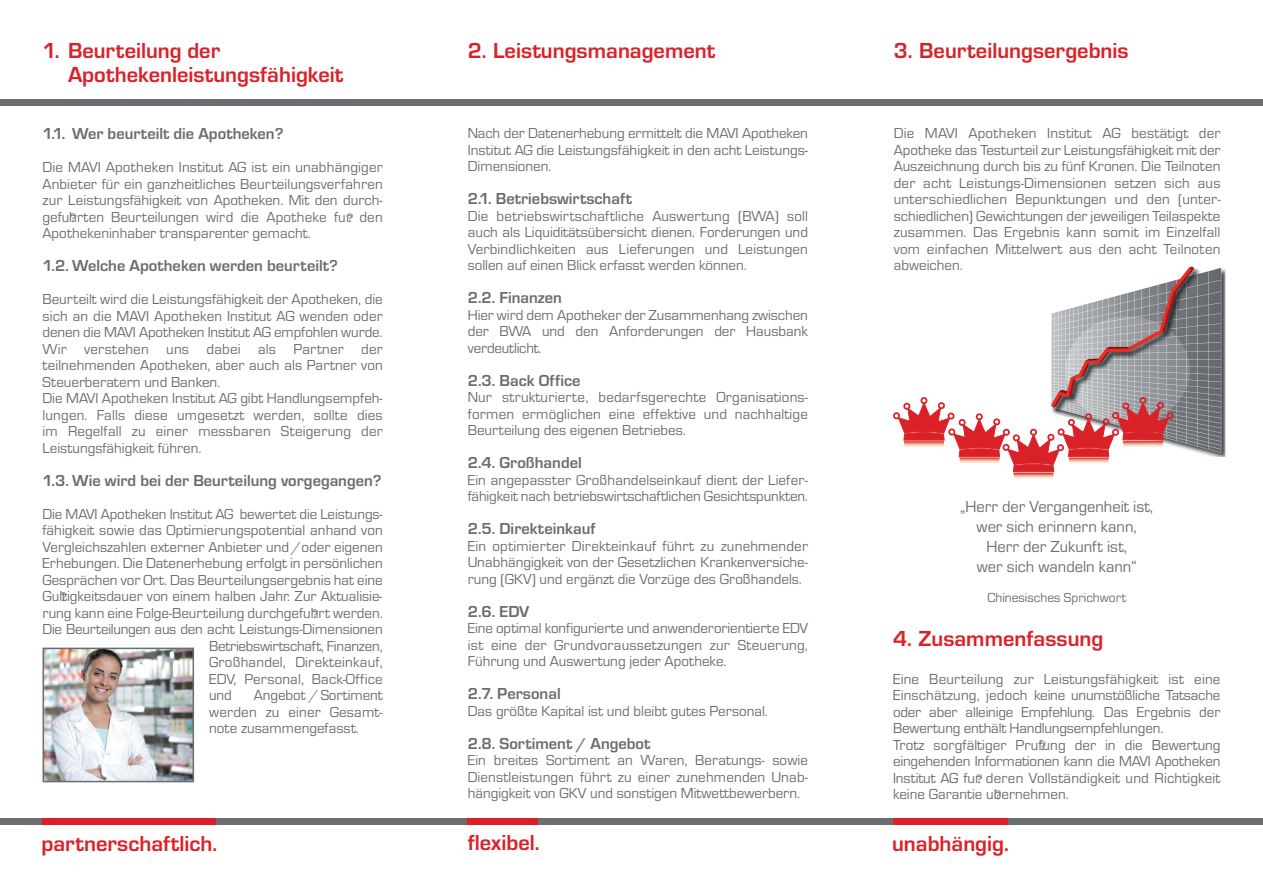
<style>
.page{position:relative;width:1263px;height:893px;background:#fff}
.page>*{position:absolute;margin:0;border:0;box-sizing:border-box;transform-origin:0 0}
.t1{font:700 22.5px/24px "Eurostile T";color:#db2128}
.t2{font:700 16.5px "Eurostile T";color:#6c6d70}
.t3{font:16.5px/19.8px "Eurostile T";color:#6c6d70;text-align:center}
.t4{font:15px/16.5px "Eurostile T";color:#6c6d70;text-align:justify}
.t5{font:15px "Eurostile T";letter-spacing:-.02em;color:#6c6d70}
.t6{font:13.5px "Eurostile T";color:#6c6d70}
.s1{font-family:"Courier"}
</style>
<div class="page">
<img style="left:46px;top:651px;width:145px;height:128px">
<div style="left:43px;top:648px;width:151px;height:134px;border:2px solid #6c6d70"></div>
<img style="left:1051px;top:267px;width:174px;height:190px">
<svg style="left:893px;top:397px;width:280px;height:82px"></svg>
<div style="left:0;top:818px;width:1263px;height:6px;background:#6c6d70"></div>
<div style="left:43px;top:818px;width:173px;height:6px;background:#db2128"></div>
<div style="left:468px;top:818px;width:70px;height:6px;background:#db2128"></div>
<div style="left:893px;top:818px;width:115px;height:6px;background:#db2128"></div>
<div style="left:0;top:100px;width:1263px;height:6px;background:#6c6d70"></div>
<h1 class="t1" style="left:68px;top:38px;width:277px;text-indent:-26px">1. Beurteilung der<br>Apothekenleistungsfähigkeit</h1>
<h1 class="t1" style="left:468px;top:38px;width:249px">2. Leistungsmanagement</h1>
<p class="t2" style="left:43px;top:124px;width:242px">1.1. Wer beurteilt die Apotheken?</p>
<p class="t4" style="left:43px;top:159px;width:342px">Die MAVI Apotheken Institut AG ist ein unabhängiger Anbieter für ein ganzheitliches Beurteilungsverfahren zur Leistungsfähigkeit von Apotheken. Mit den durch&shy;gefu<span class="s1">?</span>hrten Beurteilungen wird die Apotheke fu<span class="s1">?</span>r den Apothekeninhaber transparenter gemacht.</p>
<p class="t2" style="left:43px;top:256px;width:297px">1.2. Welche Apotheken werden beurteilt?</p>
<p class="t4" style="left:43px;top:291px;width:342px;text-align:left">Beurteilt wird die Leistungsfähigkeit der Apotheken, die sich an die MAVI Apotheken Institut AG wenden oder denen die MAVI Apotheken Institut AG empfohlen wurde.<br>Wir verstehen uns dabei als Partner der teilnehmenden Apotheken, aber auch als Partner von Steuerberatern und Banken.<br>Die MAVI Apotheken Institut AG gibt Handlungsempfeh&shy;lungen. Falls diese umgesetzt werden, sollte dies im Regelfall zu einer messbaren Steigerung der Leistungsfähigkeit führen.</p>
<p class="t2" style="left:43px;top:470px;width:341px">1.3. Wie wird bei der Beurteilung vorgegangen?</p>
<p class="t4" style="left:43px;top:505px;width:342px">Die MAVI Apotheken Institut AG bewertet die Leistungs-</p>
<p class="t4" style="left:43px;top:522px;width:342px">fähigkeit sowie das Optimierungspotential anhand von</p>
<p class="t4" style="left:43px;top:538px;width:342px">Vergleichszahlen externer Anbieter und /oder eigenen</p>
<p class="t4" style="left:43px;top:555px;width:342px">Erhebungen. Die Datenerhebung erfolgt in persönlichen</p>
<p class="t4" style="left:43px;top:571px;width:342px">Gesprächen vor Ort. Das Beurteilungsergebnis hat eine</p>
<p class="t4" style="left:43px;top:588px;width:341px">Gu<span class="s1">?</span>ltigkeitsdauer von einem halben Jahr. Zur Aktualisie-</p>
<p class="t4" style="left:43px;top:604px;width:342px">rung kann eine Folge-Beurteilung durchgefuh<span class="s1">?</span>rt werden.</p>
<p class="t4" style="left:43px;top:621px;width:342px">Die Beurteilungen aus den acht Leistungs-Dimensionen</p>
<p class="t5" style="left:209px;top:637px;width:175px">Betriebswirtschaft, Finanzen,</p>
<p class="t4" style="left:209px;top:654px;width:175px">Großhandel, Direkteinkauf,</p>
<p class="t4" style="left:209px;top:670px;width:175px">EDV, Personal, Back-Office</p>
<p class="t4" style="left:209px;top:687px;width:24px">und</p>
<p class="t4" style="left:209px;top:687px;width:175px;text-indent:45px">Angebot /Sortiment werden zu einer Gesamt&shy;note zusammengefasst.</p>
<p class="t4" style="left:468px;top:125px;width:342px">Nach der Datenerhebung ermittelt die MAVI Apotheken Institut AG die Leistungsfähigkeit in den acht Leistungs-Dimensionen.</p>
<p class="t2" style="left:468px;top:189px;width:166px">2.1. Betriebswirtschaft</p>
<p class="t4" style="left:468px;top:207px;width:342px">Die betriebswirtschaftliche Auswertung (BWA) soll auch als Liquiditätsübersicht dienen. Forderungen und Verbindlichkeiten aus Lieferungen und Leistungen sollen auf einen Blick erfasst werden können.</p>
<p class="t2" style="left:468px;top:288px;width:96px">2.2. Finanzen</p>
<p class="t4" style="left:468px;top:306px;width:342px">Hier wird dem Apotheker der Zusammenhang zwischen der BWA und den Anforderungen der Hausbank verdeutlicht.</p>
<p class="t2" style="left:468px;top:370px;width:114px">2.3. Back Office</p>
<p class="t4" style="left:468px;top:389px;width:342px">Nur strukturierte, bedarfsgerechte Organisations&shy;formen ermöglichen eine effektive und nachhaltige Beurteilung des eigenen Betriebes.</p>
<p class="t2" style="left:468px;top:453px;width:115px">2.4. Großhandel</p>
<p class="t4" style="left:468px;top:471px;width:342px">Ein angepasster Großhandelseinkauf dient der Liefer&shy;fähigkeit nach betriebswirtschaftlichen Gesichtspunkten.</p>
<p class="t2" style="left:468px;top:519px;width:129px">2.5. Direkteinkauf</p>
<p class="t4" style="left:468px;top:537px;width:342px">Ein optimierter Direkteinkauf führt zu zunehmender Unabhängigkeit von der Gesetzlichen Krankenversiche&shy;rung (GKV) und ergänzt die Vorzüge des Großhandels.</p>
<p class="t2" style="left:468px;top:601px;width:63px">2.6. EDV</p>
<p class="t4" style="left:468px;top:620px;width:342px">Eine optimal konfigurierte und anwenderorientierte EDV ist eine der Grundvoraussetzungen zur Steuerung, Führung und Auswertung jeder Apotheke.</p>
<p class="t2" style="left:468px;top:684px;width:94px">2.7. Personal</p>
<p class="t4" style="left:468px;top:702px;width:302px">Das größte Kapital ist und bleibt gutes Personal.</p>
<p class="t2" style="left:468px;top:733px;width:184px">2.8. Sortiment / Angebot</p>
<p class="t4" style="left:468px;top:752px;width:342px">Ein breites Sortiment an Waren, Beratungs- sowie Dienstleistungen führt zu einer zunehmenden Unab&shy;hängigkeit von GKV und sonstigen Mitwettbewerbern.</p>
<h1 class="t1" style="left:894px;top:38px;width:236px">3. Beurteilungsergebnis</h1>
<p class="t4" style="left:894px;top:125px;width:329px">Die MAVI Apotheken Institut AG bestätigt der Apotheke das Testurteil zur Leistungsfähigkeit mit der Auszeichnung durch bis zu fünf Kronen. Die Teilnoten der acht Leistungs-Dimensionen setzen sich aus unterschiedlichen Bepunktungen und den (unter&shy;schiedlichen) Gewichtungen der jeweiligen Teilaspekte zusammen. Das Ergebnis kann somit im Einzelfall vom einfachen Mittelwert aus den acht Teilnoten abweichen.</p>
<p class="t3" style="left:960px;top:496px;width:194px">„Herr der Vergangenheit ist, wer sich erinnern kann,<br>Herr der Zukunft ist,<br>wer sich wandeln kann“</p>
<p class="t6" style="left:987px;top:589px;width:140px">Chinesisches Sprichwort</p>
<h1 class="t1" style="left:893px;top:626px;width:212px">4. Zusammenfassung</h1>
<p class="t4" style="left:893px;top:670px;width:329px;text-align:left">Eine Beurteilung zur Leistungsfähigkeit ist eine Einschätzung, jedoch keine unumstößliche Tatsache oder aber alleinige Empfehlung. Das Ergebnis der Bewertung enthält Handlungsempfehlungen.<br>Trotz sorgfältiger Pru<span class="s1">?</span>fung der in die Bewertung eingehenden Informationen kann die MAVI Apotheken Institut AG fur<span class="s1">?</span>deren Vollständigkeit und Richtigkeit keine Garantie u<span class="s1">?</span>bernehmen.</p>
<h1 class="t1" style="left:41px;top:831px;width:177px">partnerschaftlich.</h1>
<h1 class="t1" style="left:468px;top:831px;width:73px">flexibel.</h1>
<h1 class="t1" style="left:892px;top:831px;width:118px">unabhängig.</h1>
</div>
